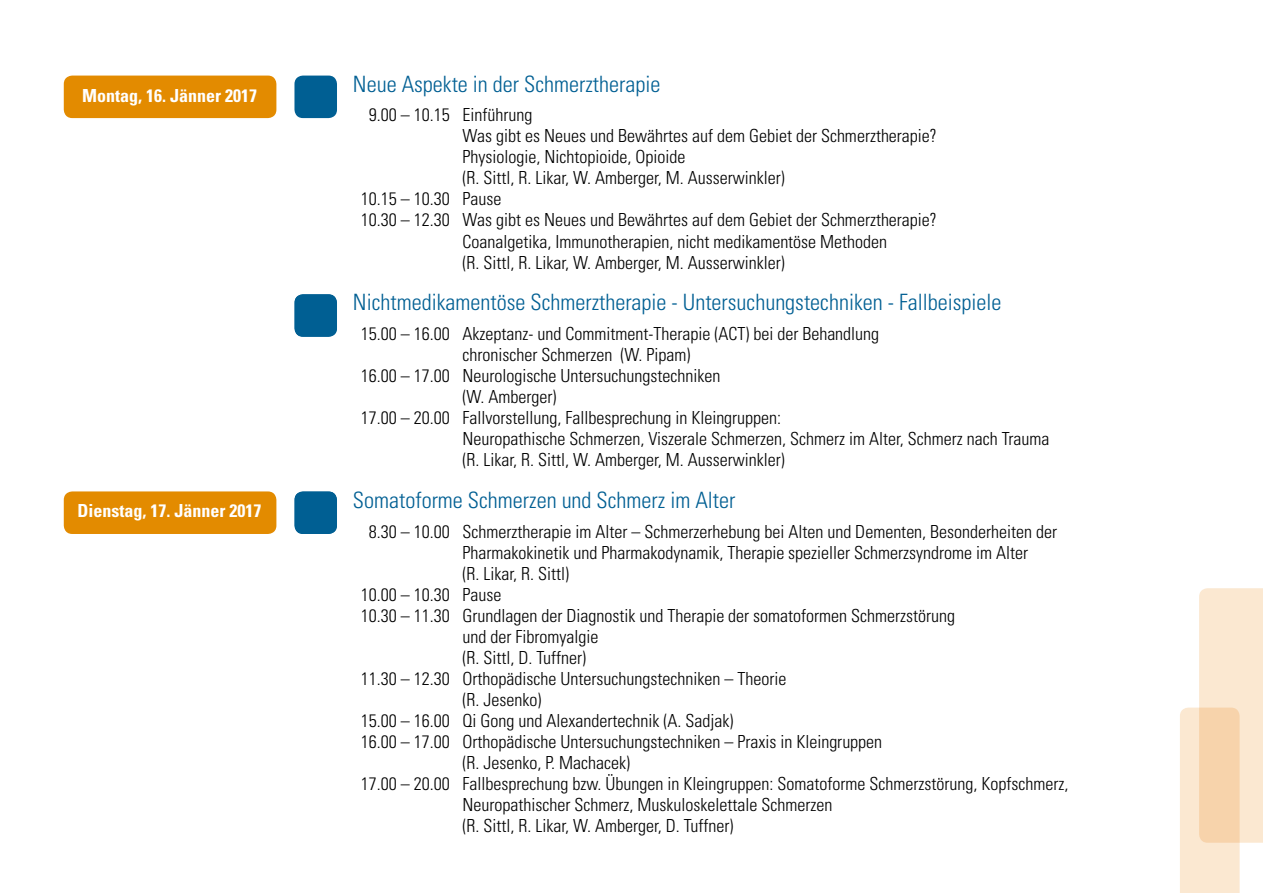
<style>
.page{position:relative;width:1263px;height:893px;background:#fff}
.page>*{position:absolute;margin:0;border:0;box-sizing:border-box;transform-origin:0 0}
.t1{font:300 condensed 22.5px "Univers";color:#005f93}
.t2{font:300 condensed 18px "Univers";color:#000}
.t3{font:700 condensed 18px "Univers";color:#fff}
</style>
<div class="page">
<div style="left:64px;top:76px;width:212px;height:42px;background:#e38b00;border-radius:9px"></div>
<div style="left:294px;top:76px;width:43px;height:42px;background:#005f93;border-radius:9px"></div>
<div style="left:64px;top:491px;width:212px;height:43px;background:#e38b00;border-radius:9px"></div>
<svg style="left:294px;top:491px;width:43px;height:43px;background:#0c6698"></svg>
<svg style="left:1180px;top:588px;width:83px;height:305px;background:#fae6cf"></svg>
<svg style="left:294px;top:294px;width:43px;height:43px;background:#0b6697"></svg>
<p class="t3" style="left:82px;top:84px;width:176px">Montag, 16. Jänner 2017</p>
<p class="t3" style="left:78px;top:500px;width:185px">Dienstag, 17. Jänner 2017</p>
<p class="t1" style="left:353px;top:70px;width:309px">Neue Aspekte in der Schmerztherapie</p>
<p class="t2" style="left:369px;top:104px;width:165px">9.00 – 10.15 Einführung</p>
<p class="t2" style="left:462px;top:125px;width:476px">Was gibt es Neues und Bewährtes auf dem Gebiet der Schmerztherapie?</p>
<p class="t2" style="left:462px;top:146px;width:224px">Physiologie, Nichtopioide, Opioide</p>
<p class="t2" style="left:462px;top:167px;width:324px">(R. Sittl, R. Likar, W. Amberger, M. Ausserwinkler)</p>
<p class="t2" style="left:361px;top:188px;width:142px">10.15 – 10.30 Pause</p>
<p class="t2" style="left:361px;top:209px;width:577px">10.30 – 12.30 Was gibt es Neues und Bewährtes auf dem Gebiet der Schmerztherapie?</p>
<p class="t2" style="left:462px;top:230px;width:426px">Coanalgetika, Immunotherapien, nicht medikamentöse Methoden</p>
<p class="t2" style="left:462px;top:251px;width:324px">(R. Sittl, R. Likar, W. Amberger, M. Ausserwinkler)</p>
<p class="t1" style="left:353px;top:289px;width:650px">Nichtmedikamentöse Schmerztherapie - Untersuchungstechniken - Fallbeispiele</p>
<p class="t2" style="left:361px;top:323px;width:520px">15.00 – 16.00 Akzeptanz- und Commitment-Therapie (ACT) bei der Behandlung</p>
<p class="t2" style="left:462px;top:344px;width:229px">chronischer Schmerzen (W. Pipam)</p>
<p class="t2" style="left:361px;top:365px;width:361px">16.00 – 17.00 Neurologische Untersuchungstechniken</p>
<p class="t2" style="left:462px;top:386px;width:95px">(W. Amberger)</p>
<p class="t2" style="left:361px;top:407px;width:422px">17.00 – 20.00 Fallvorstellung, Fallbesprechung in Kleingruppen:</p>
<p class="t2" style="left:462px;top:428px;width:588px">Neuropathische Schmerzen, Viszerale Schmerzen, Schmerz im Alter, Schmerz nach Trauma</p>
<p class="t2" style="left:462px;top:449px;width:324px">(R. Likar, R. Sittl, W. Amberger, M. Ausserwinkler)</p>
<p class="t1" style="left:353px;top:487px;width:384px">Somatoforme Schmerzen und Schmerz im Alter</p>
<p class="t2" style="left:369px;top:520px;width:690px">8.30 – 10.00 Schmerztherapie im Alter – Schmerzerhebung bei Alten und Dementen, Besonderheiten der</p>
<p class="t2" style="left:462px;top:541px;width:567px">Pharmakokinetik und Pharmakodynamik, Therapie spezieller Schmerzsyndrome im Alter</p>
<p class="t2" style="left:462px;top:562px;width:108px">(R. Likar, R. Sittl)</p>
<p class="t2" style="left:361px;top:583px;width:142px">10.00 – 10.30 Pause</p>
<p class="t2" style="left:361px;top:604px;width:596px">10.30 – 11.30 Grundlagen der Diagnostik und Therapie der somatoformen Schmerzstörung</p>
<p class="t2" style="left:462px;top:625px;width:137px">und der Fibromyalgie</p>
<p class="t2" style="left:462px;top:646px;width:125px">(R. Sittl, D. Tuffner)</p>
<p class="t2" style="left:361px;top:667px;width:427px">11.30 – 12.30 Orthopädische Untersuchungstechniken – Theorie</p>
<p class="t2" style="left:462px;top:688px;width:80px">(R. Jesenko)</p>
<p class="t2" style="left:361px;top:709px;width:374px">15.00 – 16.00 Qi Gong und Alexandertechnik (A. Sadjak)</p>
<p class="t2" style="left:361px;top:730px;width:523px">16.00 – 17.00 Orthopädische Untersuchungstechniken – Praxis in Kleingruppen</p>
<p class="t2" style="left:462px;top:751px;width:169px">(R. Jesenko, P. Machacek)</p>
<p class="t2" style="left:361px;top:772px;width:709px">17.00 – 20.00 Fallbesprechung bzw. Übungen in Kleingruppen: Somatoforme Schmerzstörung, Kopfschmerz,</p>
<p class="t2" style="left:462px;top:793px;width:371px">Neuropathischer Schmerz, Muskuloskelettale Schmerzen</p>
<p class="t2" style="left:462px;top:814px;width:273px">(R. Sittl, R. Likar, W. Amberger, D. Tuffner)</p>
</div>
